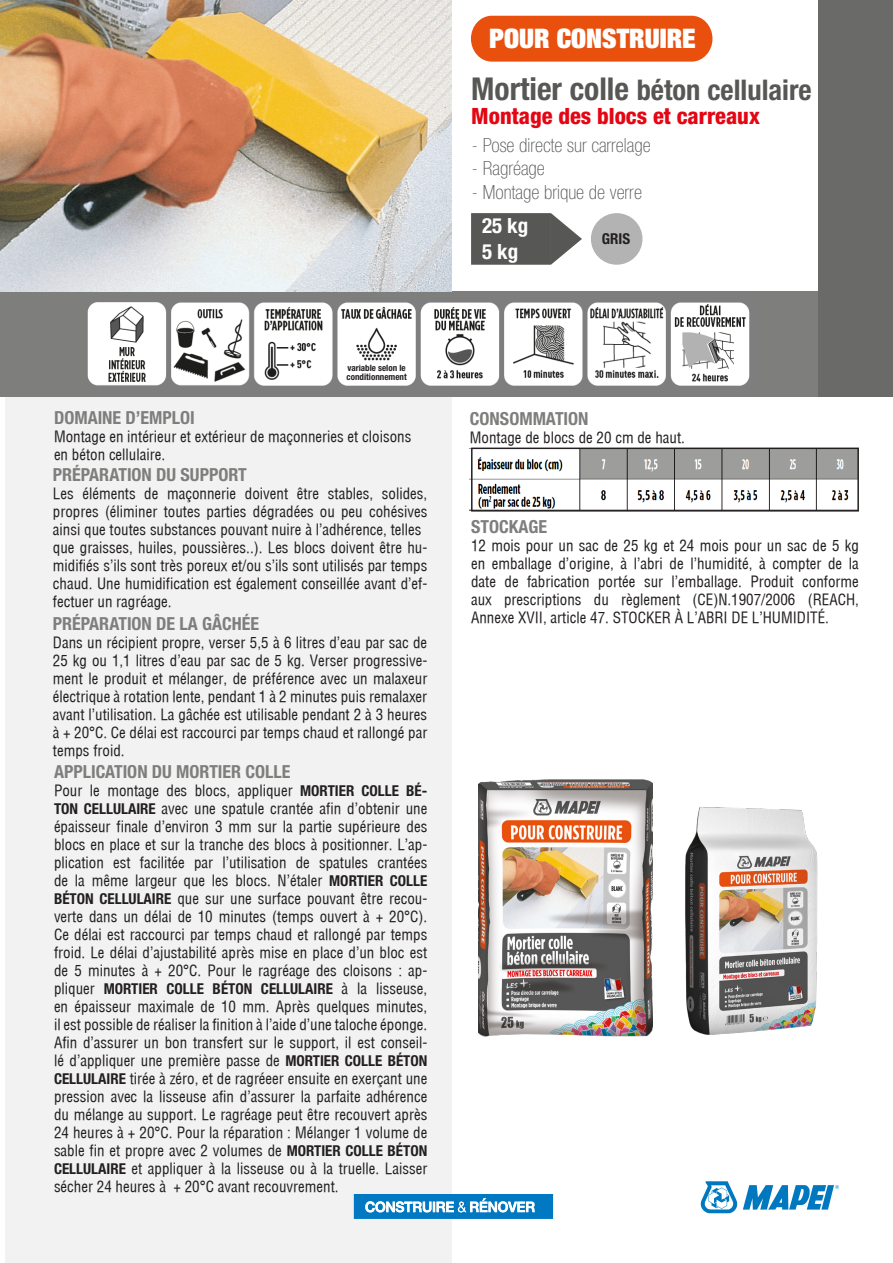
<style>
.page{position:relative;width:893px;height:1263px;background:#fff}
.page>*{position:absolute;margin:0;border:0;box-sizing:border-box;transform-origin:0 0}
.t1{font:700 condensed 28.5px "Helvetica Neue LT Std";color:#575755}
.t2{font:900 condensed 27px "Helvetica Neue LT Std";color:#fff}
.t3{font:800 condensed 22.5px "Helvetica Neue LT Std";color:#e40613}
.t4{font:700 condensed 21px "Helvetica Neue LT Std";color:#fff}
.t5{font:100 condensed 19.5px "Helvetica Neue LT Std";color:#575755}
.t6{font:700 condensed 18px "Helvetica Neue LT Std";color:#7e7e7c}
.t7{font:15px/18px "Helvetica Condensed";color:#231f20;text-align:justify}
.t8{font:700 condensed 15px "Helvetica Neue LT Std";color:#231f20}
.t9{font:700 condensed 9px "Helvetica Neue LT Std";color:#231f20}
.s1{font-family:"Helvetica Neue LT Std";font-weight:700;font-stretch:condensed}
.s2{font-size:31.5px}
</style>
<div class="page">
<div style="left:592px;top:214px;width:50px;height:50px;background:#b3b3b3;border-radius:50%"></div>
<div style="left:591px;top:213px;width:51px;height:52px;border:2px solid #b3b3b3;border-radius:50%"></div>
<div style="left:0;top:292px;width:893px;height:105px;background:#7e7e7c"></div>
<div style="left:818px;top:0;width:75px;height:397px;background:#6a6a68"></div>
<div style="left:5px;top:398px;width:447px;height:865px;background:#f2f2f2"></div>
<div style="left:471px;top:16px;width:241px;height:46px;background:#e9500d;border-radius:22px"></div>
<img style="left:353px;top:1194px;width:201px;height:24px">
<img style="left:470px;top:448px;width:386px;height:62px">
<div style="left:471px;top:448px;width:388px;height:64px;border:2px solid #231f20"></div>
<img style="left:0;top:0;width:452px;height:292px">
<img style="left:87px;top:302px;width:663px;height:84px">
<svg style="left:743px;top:1185px;width:96px;height:24px"></svg>
<svg style="left:701px;top:1181px;width:36px;height:32px"></svg>
<img style="left:685px;top:807px;width:133px;height:228px">
<div style="left:471px;top:213px;width:80px;height:52px;background:#575755;border:2px solid #575755"></div>
<svg style="left:550px;top:213px;width:32px;height:52px"></svg>
<img style="left:479px;top:779px;width:173px;height:258px">
<svg style="left:344px;top:359px;width:66px;height:39px"></svg>
<div style="left:342px;top:363px;width:69px;height:20px;border:2px solid #fff"></div>
<p class="t9" style="left:347px;top:362px;width:60px">variable selon le</p>
<p class="t9" style="left:347px;top:371px;width:62px">conditionnement</p>
<p class="t6" style="left:54px;top:406px;width:142px">DOMAINE D’EMPLOI</p>
<p class="t7" style="left:54px;top:427px;width:359px">Montage en intérieur et extérieur de maçonneries et cloisons en béton cellulaire.</p>
<p class="t6" style="left:53px;top:463px;width:195px">PRÉPARATION DU SUPPORT</p>
<p class="t7" style="left:53px;top:484px;width:376px">Les éléments de maçonnerie doivent être stables, solides, propres (éliminer toutes parties dégradées ou peu cohésives ainsi que toutes substances pouvant nuire à l’adhérence, telles</p>
<p class="t7" style="left:53px;top:538px;width:376px">que graisses, huiles, poussières..). Les blocs doivent être hu&shy;midifiés s’ils sont très poreux et/ou s’ils sont utilisés par temps chaud. Une humidification est également conseillée avant d’ef&shy;fectuer un ragréage.</p>
<p class="t6" style="left:53px;top:612px;width:208px">PRÉPARATION DE LA GÂCHÉE</p>
<p class="t7" style="left:53px;top:633px;width:376px">Dans un récipient propre, verser 5,5 à 6 litres d’eau par sac de 25 kg ou 1,1 litres d’eau par sac de 5 kg. Verser progressive&shy;ment le produit et mélanger, de préférence avec un malaxeur électrique à rotation lente, pendant 1 à 2 minutes puis remalaxer avant l’utilisation. La gâchée est utilisable pendant 2 à 3 heures à + 20°C. Ce délai est raccourci par temps chaud et rallongé par temps froid.</p>
<p class="t6" style="left:54px;top:760px;width:238px">APPLICATION DU MORTIER COLLE</p>
<p class="t7" style="left:54px;top:781px;width:375px">Pour le montage des blocs, appliquer <span class="s1">MORTIER COLLE BÉ-TON CELLULAIRE</span> avec une spatule crantée afin d’obtenir une épaisseur finale d’environ 3 mm sur la partie supérieure des blocs en place et sur la tranche des blocs à positionner. L’ap&shy;plication est facilitée par l’utilisation de spatules crantées de la même largeur que les blocs. N’étaler <span class="s1">MORTIER COLLE BÉTON CELLULAIRE</span> que sur une surface pouvant être recou&shy;verte dans un délai de 10 minutes (temps ouvert à + 20°C).<br>Ce délai est raccourci par temps chaud et rallongé par temps froid. Le délai d’ajustabilité après mise en place d’un bloc est de 5 minutes à + 20°C. Pour le ragréage des cloisons : ap&shy;pliquer <span class="s1">MORTIER COLLE BÉTON CELLULAIRE</span> à la lisseuse, en épaisseur maximale de 10 mm. Après quelques minutes, il est possible de réaliser la finition à l’aide d’une taloche éponge.<br>Afin d’assurer un bon transfert sur le support, il est conseil&shy;lé d’appliquer une première passe de <span class="s1">MORTIER COLLE BÉTON CELLULAIRE</span> tirée à zéro, et de ragréeer ensuite en exerçant une pression avec la lisseuse afin d’assurer la parfaite adhérence du mélange au support. Le ragréage peut être recouvert après 24 heures à + 20°C. Pour la réparation : Mélanger 1 volume de sable fin et propre avec 2 volumes de <span class="s1">MORTIER COLLE BÉTON CELLULAIRE</span> et appliquer à la lisseuse ou à la truelle. Laisser sécher 24 heures à + 20°C avant recouvrement.</p>
<p class="t2" style="left:489px;top:21px;width:208px">POUR CONSTRUIRE</p>
<p class="t1" style="left:471px;top:72px;width:342px"><span class="s2">Mortier colle</span> béton cellulaire</p>
<p class="t3" style="left:471px;top:102px;width:290px">Montage des blocs et carreaux</p>
<p class="t5" style="left:472px;top:134px;width:180px">- Pose directe sur carrelage</p>
<p class="t5" style="left:472px;top:157px;width:74px">- Ragréage</p>
<p class="t5" style="left:472px;top:181px;width:172px">- Montage brique de verre</p>
<p class="t8" style="left:602px;top:230px;width:30px">GRIS</p>
<p class="t4" style="left:482px;top:213px;width:48px">25 kg</p>
<p class="t4" style="left:482px;top:238px;width:38px">5 kg</p>
<p class="t6" style="left:470px;top:408px;width:120px">CONSOMMATION</p>
<p class="t7" style="left:470px;top:429px;width:216px">Montage de blocs de 20 cm de haut.</p>
<p class="t6" style="left:471px;top:516px;width:77px">STOCKAGE</p>
<p class="t7" style="left:471px;top:537px;width:389px">12 mois pour un sac de 25 kg et 24 mois pour un sac de 5 kg en emballage d’origine, à l’abri de l’humidité, à compter de la date de fabrication portée sur l’emballage. Produit conforme aux prescriptions du règlement (CE)N.1907/2006 (REACH, Annexe XVII, article 47. STOCKER À L’ABRI DE L’HUMIDITÉ.</p>
</div>
